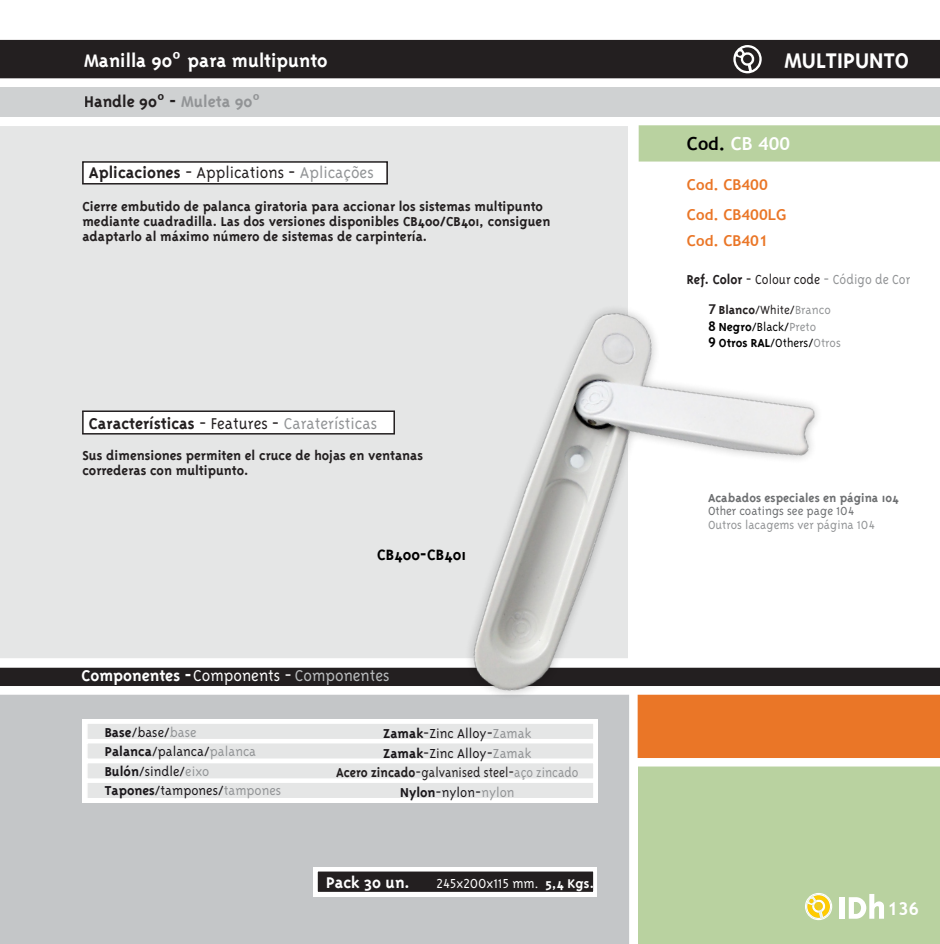
<style>
.page{position:relative;width:940px;height:944px;background:#fff}
.page>*{position:absolute;margin:0;border:0;box-sizing:border-box;transform-origin:0 0}
.t1{font:700 24.6px "Triplex";color:#fff}
.t2{font:700 21px "Triplex";color:#fff}
.t3{font:700 18px "Triplex";color:#231f20}
.t4{font:700 18px "Triplex";color:#fff}
.t5{font:300 18px "Triplex";color:#231f20}
.t6{font:700 18px "Trebuchet MS";color:#fff}
.t7{font:700 18px "Trebuchet MS";color:#fff}
.t8{font:700 17.4px "Triplex";color:#000}
.t9{font:700 15px/15px "Triplex";color:#231f20}
.t10{font:300 15px/19.5px "Triplex";color:#1a171b}
.t11{font:300 15px "Triplex";color:#929496;scale:.95 1}
.t12{font:700 15px/30px "Trebuchet MS";color:#ea7627}
.t13{font:300 15px "Triplex";color:#fff}
.t14{font:300 13.5px/16.2px "Triplex";color:#929496}
.t15{font:700 13.5px "Triplex";color:#6d6f71}
.t16{font:300 13.5px "Triplex";color:#6d6f71}
.s1{font-family:"Trebuchet MS"}
.s2{color:#929496}
.s3{font-family:"Trebuchet MS";color:#929496}
.s4{font-weight:700}
.s5{font-weight:300}
.s6{font-weight:300;color:#929496}
.s7{font-weight:300;color:#babcbe}
.s8{font-weight:700;color:#231f20}
.s9{color:#231f20}
.s10{color:#000}
.s11{font-family:"Trebuchet MS";font-weight:700;color:#231f20}
.s12{font-family:"Trebuchet MS";font-weight:700;color:#000}
.s13{font-weight:700;color:#000}
</style>
<div class="page">
<div style="left:0;top:126px;width:628px;height:532px;background:#e5e6e6"></div>
<div style="left:0;top:41px;width:940px;height:40px;background:#231f20"></div>
<hr style="left:0;top:40px;width:940px;height:1px;background:#231f20">
<div style="left:0;top:87px;width:940px;height:30px;background:#cfd1d2"></div>
<div style="left:0;top:78px;width:940px;height:5px;background:#fff"></div>
<div style="left:638px;top:125px;width:302px;height:37px;background:#b9d2a0"></div>
<svg style="left:733px;top:45px;width:29px;height:29px"></svg>
<div style="left:0;top:688px;width:940px;height:256px;background:#c4c6c8"></div>
<svg style="left:629px;top:695px;width:311px;height:249px;background:#bfd09e"></svg>
<svg style="left:0;top:667px;width:940px;height:28px;background:#6e6c6c"></svg>
<svg style="left:82px;top:161px;width:306px;height:24px"></svg>
<svg style="left:82px;top:410px;width:295px;height:25px"></svg>
<div style="left:313px;top:867px;width:284px;height:30px;background:#fff"></div>
<svg style="left:317px;top:871px;width:277px;height:21px;background:#2b2728"></svg>
<div style="left:82px;top:719px;width:515px;height:83px;background:#fff"></div>
<svg style="left:87px;top:724px;width:506px;height:74px"></svg>
<img style="left:377px;top:209px;width:528px;height:584px">
<h2 class="t2" style="left:84px;top:49px;width:245px">M 09a l l ina <span class="s1">º</span> para multipunto</h2>
<p class="t3" style="left:84px;top:91px;width:177px">Handle 90<span class="s1">º</span> - <span class="s2">M 09atelu</span> <span class="s3">º</span></p>
<p class="t5" style="left:89px;top:162px;width:286px"><span class="s4">Aplicaciones</span> - Applications - <span class="s2">Aplicações</span></p>
<p class="t9" style="left:82px;top:199px;width:469px">Cierre embutido de palanca giratoria para accionar los sistemas multipunto mediante cuadradilla. Las dos versiones disponibles CB400/CB401, consiguen adaptarlo al máximo número de sistemas de carpintería.</p>
<p class="t3" style="left:89px;top:413px;width:290px">Características <span class="s5">- Features -</span> <span class="s6">Caraterísticas</span></p>
<p class="t9" style="left:82px;top:448px;width:342px">Sus dimensiones permiten el cruce de hojas en ventanas correderas con multipunto.</p>
<p class="t8" style="left:377px;top:545px;width:90px">CB400-CB401</p>
<p class="t4" style="left:81px;top:666px;width:310px">Componentes -<span class="s5">Components -</span> <span class="s7">Componentes</span></p>
<p class="t10" style="left:105px;top:722px;width:178px"><span class="s4">Base</span>/base/<span class="s2">base<br></span><span class="s4">Palanca</span>/palanca/<span class="s2">palanca<br></span><span class="s4">Bulón</span>/sindle/<span class="s2">eixo<br></span><span class="s4">Tapones</span>/tampones/<span class="s2">tampones</span></p>
<p class="t10" style="left:336px;top:723px;width:244px;text-align:center"><span class="s4">Zamak</span>-Zinc Alloy-<span class="s2">Zamak<br></span><span class="s4">Zamak</span>-Zinc Alloy-<span class="s2">Zamak<br></span><span class="s8">Acero zincado</span><span class="s9">-galvanised steel-</span><span class="s2">aço zincado<br></span><span class="s4">Nylon</span>-nylon-<span class="s2">nylon</span></p>
<p class="t4" style="left:326px;top:872px;width:85px">Pack 30 un.</p>
<p class="t13" style="left:436px;top:875px;width:159px">245x200x115 mm. <span class="s4">5,4 Kgs.</span></p>
<h1 class="t1" style="left:784px;top:46px;width:126px">MULTIPUNTO</h1>
<p class="t6" style="left:687px;top:133px;width:104px"><span class="s10">Cod.</span> CB 400</p>
<p class="t12" style="left:687px;top:170px;width:101px">Cod. CB400<br>Cod. CB400LG</p>
<p class="t12" style="left:687px;top:225px;width:82px">Cod. CB401</p>
<p class="t11" style="left:687px;top:271px;width:236px"><span class="s8">Ref. Color</span> <span class="s9">- Colour code</span> - Código de Cor</p>
<p class="t14" style="left:708px;top:302px;width:134px"><span class="s11">7</span> <span class="s8">Blanco</span><span class="s9">/White/</span>Branco<br><span class="s12">8</span> <span class="s13">Negro</span><span class="s10">/Black/</span>Preto<br><span class="s12">9</span> <span class="s13">Otros RAL</span><span class="s10">/Others/</span>Otros</p>
<p class="t15" style="left:708px;top:490px;width:192px">Acabados especiales en página 104</p>
<p class="t16" style="left:708px;top:504px;width:148px">Other coatings see page 104</p>
<p class="t14" style="left:708px;top:516px;width:168px">Outros lacagems ver página 104</p>
<p class="t7" style="left:887px;top:898px;width:33px">136</p>
</div>
